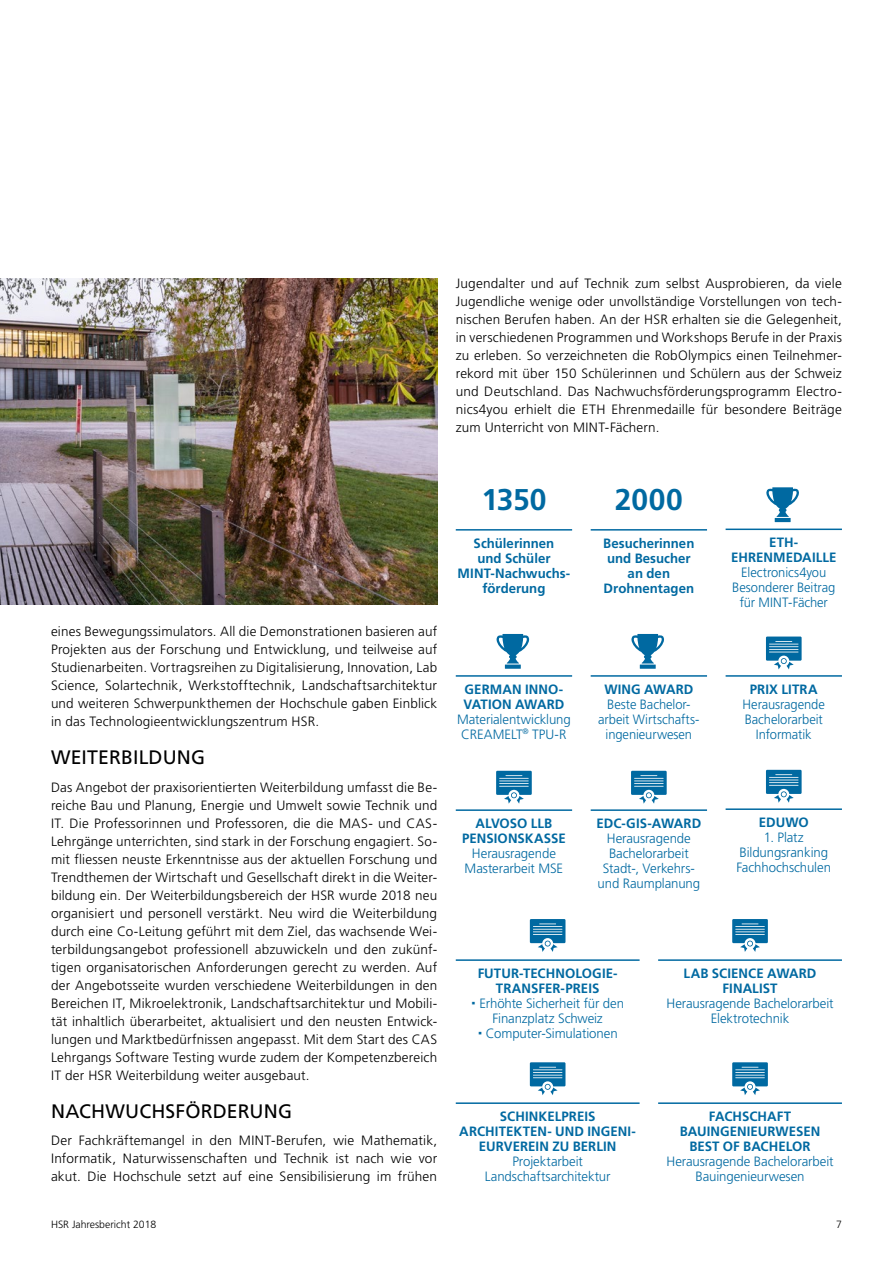
<style>
.page{position:relative;width:893px;height:1263px;background:#fff}
.page>*{position:absolute;margin:0;border:0;box-sizing:border-box;transform-origin:0 0}
.t1{font:700 30px "Frutiger LT Pro";color:#0069a1}
.t2{font:19.5px "Frutiger LT Pro";letter-spacing:.01em;color:#000}
.t3{font:300 13.5px/18px "Frutiger LT Pro";letter-spacing:.015em;color:#000;text-align:justify}
.t4{font:300 13.5px/15px "Frutiger LT Pro";letter-spacing:-.005em;color:#0069a1;text-align:center}
.t5{font:700 13.5px/15px "Frutiger LT Pro";letter-spacing:.005em;color:#0069a1;text-align:center}
.t6{font:300 13.5px/15px "Frutiger LT Pro";letter-spacing:-.005em;color:#0069a1;text-align:center;scale:.96 1}
.t7{font:300 10.5px "Frutiger LT Pro";color:#000}
</style>
<div class="page">
<img style="left:0;top:278px;width:437px;height:327px">
<hr style="left:456px;top:529px;width:116px;height:2px;background:#0069a1">
<hr style="left:591px;top:529px;width:116px;height:2px;background:#0069a1">
<hr style="left:726px;top:528px;width:116px;height:2px;background:#0069a1">
<svg style="left:766px;top:487px;width:33px;height:30px"></svg>
<hr style="left:775px;top:518px;width:16px;height:4px;background:#0069a1">
<hr style="left:658px;top:959px;width:184px;height:2px;background:#0069a1">
<svg style="left:732px;top:919px;width:36px;height:33px"></svg>
<hr style="left:456px;top:959px;width:184px;height:2px;background:#0069a1">
<svg style="left:530px;top:919px;width:35px;height:33px"></svg>
<hr style="left:658px;top:1102px;width:184px;height:2px;background:#0069a1">
<svg style="left:732px;top:1062px;width:36px;height:33px"></svg>
<hr style="left:456px;top:1102px;width:184px;height:2px;background:#0069a1">
<svg style="left:530px;top:1062px;width:35px;height:33px"></svg>
<hr style="left:456px;top:675px;width:116px;height:2px;background:#0069a1">
<svg style="left:496px;top:634px;width:33px;height:29px"></svg>
<div style="left:505px;top:664px;width:16px;height:5px;background:#0069a1"></div>
<hr style="left:591px;top:675px;width:116px;height:2px;background:#0069a1">
<svg style="left:631px;top:634px;width:33px;height:29px"></svg>
<div style="left:640px;top:664px;width:16px;height:5px;background:#0069a1"></div>
<hr style="left:726px;top:675px;width:116px;height:2px;background:#0069a1">
<svg style="left:766px;top:636px;width:36px;height:33px"></svg>
<hr style="left:456px;top:809px;width:116px;height:2px;background:#0069a1">
<svg style="left:496px;top:771px;width:36px;height:33px"></svg>
<hr style="left:591px;top:809px;width:116px;height:2px;background:#0069a1">
<svg style="left:631px;top:771px;width:36px;height:33px"></svg>
<hr style="left:726px;top:808px;width:116px;height:2px;background:#0069a1">
<svg style="left:766px;top:770px;width:36px;height:33px"></svg>
<p class="t3" style="left:456px;top:275px;width:388px">Jugendalter und auf Technik zum selbst Ausprobieren, da viele Jugendliche wenige oder unvollständige Vorstellungen von tech&shy;nischen Berufen haben. An der HSR erhalten sie die Gelegenheit, in verschiedenen Programmen und Workshops Berufe in der Praxis zu erleben. So verzeichneten die RobOlympics einen Teilnehmer&shy;rekord mit über 150 Schülerinnen und Schülern aus der Schweiz und Deutschland. Das Nachwuchsförderungsprogramm Electro&shy;nics4you erhielt die ETH Ehrenmedaille für besondere Beiträge zum Unterricht von MINT-Fächern.</p>
<p class="t3" style="left:51px;top:623px;width:388px">eines Bewegungssimulators. All die Demonstrationen basieren auf Projekten aus der Forschung und Entwicklung, und teilweise auf Studienarbeiten. Vortragsreihen zu Digitalisierung, Innovation, Lab Science, Solartechnik, Werkstofftechnik, Landschaftsarchitektur und weiteren Schwerpunkthemen der Hochschule gaben Einblick in das Technologieentwicklungszentrum HSR.</p>
<h2 class="t2" style="left:51px;top:746px;width:156px">WEITERBILDUNG</h2>
<p class="t3" style="left:51px;top:778px;width:388px">Das Angebot der praxisorientierten Weiterbildung umfasst die Be&shy;reiche Bau und Planung, Energie und Umwelt sowie Technik und IT. Die Professorinnen und Professoren, die die MAS- und CAS-Lehrgänge unterrichten, sind stark in der Forschung engagiert. So&shy;mit fliessen neuste Erkenntnisse aus der aktuellen Forschung und Trendthemen der Wirtschaft und Gesellschaft direkt in die Weiter&shy;bildung ein. Der Weiterbildungsbereich der HSR wurde 2018 neu organisiert und personell verstärkt. Neu wird die Weiterbildung durch eine Co-Leitung geführt mit dem Ziel, das wachsende Wei&shy;terbildungsangebot professionell abzuwickeln und den zukünf&shy;tigen organisatorischen Anforderungen gerecht zu werden. Auf der Angebotsseite wurden verschiedene Weiterbildungen in den Bereichen IT, Mikroelektronik, Landschaftsarchitektur und Mobili&shy;tät inhaltlich überarbeitet, aktualisiert und den neusten Entwick&shy;lungen und Marktbedürfnissen angepasst. Mit dem Start des CAS Lehrgangs Software Testing wurde zudem der Kompetenzbereich IT der HSR Weiterbildung weiter ausgebaut.</p>
<h2 class="t2" style="left:51px;top:1099px;width:243px">NACHWUCHSFÖRDERUNG</h2>
<p class="t3" style="left:51px;top:1131px;width:388px">Der Fachkräftemangel in den MINT-Berufen, wie Mathematik, Informatik, Naturwissenschaften und Technik ist nach wie vor akut. Die Hochschule setzt auf eine Sensibilisierung im frühen</p>
<h1 class="t1" style="left:481px;top:482px;width:67px">1350</h1>
<p class="t5" style="left:458px;top:535px;width:113px">Schülerinnen<br>und Schüler<br>MINT-Nachwuchs&shy;förderung</p>
<h1 class="t1" style="left:615px;top:482px;width:69px">2000</h1>
<p class="t5" style="left:603px;top:535px;width:93px">Besucherinnen und Besucher an den<br>Drohnentagen</p>
<p class="t5" style="left:731px;top:535px;width:107px">ETH-<br>EHRENMEDAILLE</p>
<p class="t6" style="left:732px;top:565px;width:109px">Electronics4you<br>Besonderer Beitrag für MINT-Fächer</p>
<p class="t5" style="left:463px;top:681px;width:102px;text-align:left">GERMAN INNO-<br>VATION AWARD</p>
<p class="t4" style="left:457px;top:712px;width:115px">Materialentwicklung<br>CREAMELT<sup>®</sup> TPU-R</p>
<p class="t5" style="left:604px;top:681px;width:91px">WING AWARD</p>
<p class="t6" style="left:598px;top:697px;width:106px">Beste Bachelor&shy;arbeit Wirtschafts&shy;ingenieurwesen</p>
<p class="t5" style="left:462px;top:816px;width:105px">ALVOSO LLB<br>PENSIONSKASSE</p>
<p class="t4" style="left:465px;top:846px;width:100px">Herausragende<br>Masterarbeit MSE</p>
<p class="t5" style="left:596px;top:816px;width:106px">EDC-GIS-AWARD</p>
<p class="t4" style="left:597px;top:831px;width:104px">Herausragende<br>Bachelorarbeit<br>Stadt-, Verkehrs&shy;und Raumplanung</p>
<p class="t5" style="left:750px;top:681px;width:69px">PRIX LITRA</p>
<p class="t6" style="left:743px;top:697px;width:87px">Herausragende<br>Bachelorarbeit<br>Informatik</p>
<p class="t5" style="left:759px;top:815px;width:51px">EDUWO</p>
<p class="t4" style="left:736px;top:830px;width:96px">1. Platz<br>Bildungsranking<br>Fachhochschulen</p>
<p class="t5" style="left:478px;top:966px;width:141px">FUTUR-TECHNOLOGIE-<br>TRANSFER-PREIS</p>
<p class="t4" style="left:479px;top:996px;width:146px">Erhöhte Sicherheit für den</p>
<p class="t4" style="left:492px;top:1011px;width:112px">Finanzplatz Schweiz</p>
<p class="t4" style="left:486px;top:1026px;width:133px">Computer-Simulationen</p>
<p class="t5" style="left:459px;top:1109px;width:178px">SCHINKELPREIS<br>ARCHITEKTEN- UND INGENI-<br>EURVEREIN ZU BERLIN</p>
<p class="t4" style="left:485px;top:1154px;width:127px">Projektarbeit<br>Landschaftsarchitektur</p>
<p class="t5" style="left:684px;top:966px;width:134px">LAB SCIENCE AWARD<br>FINALIST</p>
<p class="t4" style="left:666px;top:996px;width:169px">Herausragende Bachelorarbeit<br>Elektrotechnik</p>
<p class="t5" style="left:680px;top:1109px;width:142px">FACHSCHAFT<br>BAUINGENIEURWESEN<br>BEST OF BACHELOR</p>
<p class="t4" style="left:666px;top:1154px;width:169px">Herausragende Bachelorarbeit<br>Bauingenieurwesen</p>
<p class="t7" style="left:51px;top:1218px;width:107px">HSR Jahresbericht 2018</p>
<p class="t7" style="left:836px;top:1218px;width:7px">7</p>
</div>
